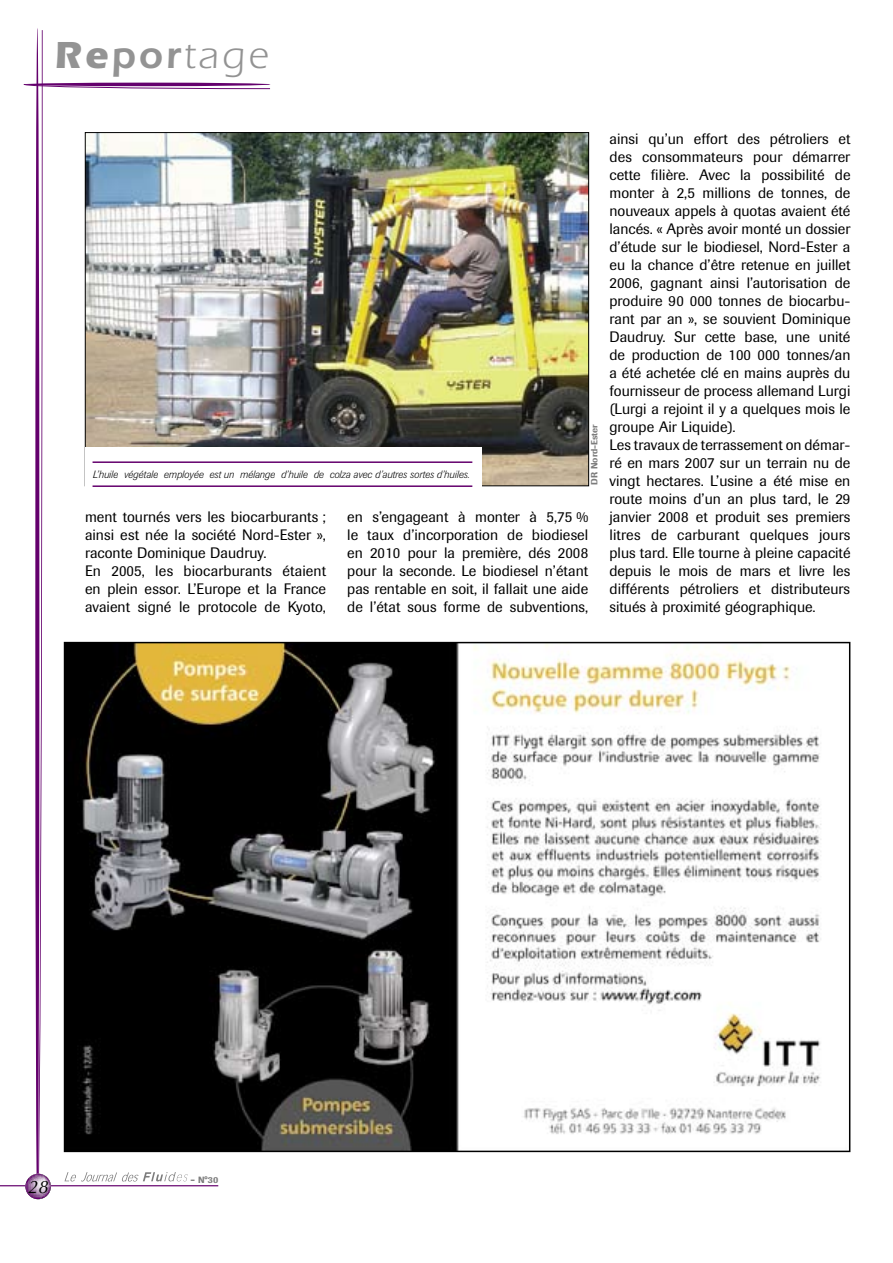
<style>
.page{position:relative;width:893px;height:1263px;background:#fff}
.page>*{position:absolute;margin:0;border:0;box-sizing:border-box;transform-origin:0 0}
.t1{font:39px "Itc Eras";color:#939393}
.t2{font:italic 18px "Optima";color:#000}
.t3{font:15px/18px "Imago";color:#000}
.t4{font:italic 300 10.5px "Imago";color:#000}
.t5{font:500 9px "Imago";color:#7c7c7c}
.s1{font-weight:700}
.s2{font-weight:600}
.s3{font-size:10.5px}
</style>
<div class="page">
<hr style="left:0;top:1185px;width:218px;height:1px;background:#64006d">
<svg style="left:23px;top:28px;width:248px;height:1171px"></svg>
<img style="left:87px;top:134px;width:500px;height:350px">
<img style="left:67px;top:645px;width:754px;height:504px">
<div style="left:85px;top:448px;width:396px;height:47px;background:#fff"></div>
<hr style="left:93px;top:461px;width:379px;height:2px;background:#64006d">
<hr style="left:93px;top:485px;width:379px;height:2px;background:#64006d">
<h1 class="t1" style="left:54px;top:34px;width:215px"><span class="s1">Re</span><span class="s2">por</span>tage</h1>
<p class="t4" style="left:93px;top:468px;width:378px">L’huile végétale employée est un mélange d’huile de colza avec d’autres sortes d’huiles.</p>
<p class="t5" style="left:589px;top:485px;width:62px;rotate:-90deg">DR Nord-Ester</p>
<p class="t3" style="left:85px;top:508px;width:243px">ment tournés vers les biocarburants ; ainsi est née la société Nord-Ester », raconte Dominique Daudruy.<br>En 2005, les biocarburants étaient en plein essor. L’Europe et la France avaient signé le protocole de Kyoto,</p>
<p class="t3" style="left:347px;top:508px;width:242px;text-align:justify">en s’engageant à monter à 5,75 % le taux d’incorporation de biodiesel en 2010 pour la première, dés 2008 pour la seconde. Le biodiesel n’étant pas rentable en soit, il fallait une aide de l’état sous forme de subventions,</p>
<p class="t3" style="left:609px;top:130px;width:242px">ainsi qu’un effort des pétroliers et des consommateurs pour démarrer cette filière. Avec la possibilité de monter à 2,5 millions de tonnes, de nouveaux appels à quotas avaient été lancés. « Après avoir monté un dossier d’étude sur le biodiesel, Nord-Ester a eu la chance d’être retenue en juillet 2006, gagnant ainsi l’autorisation de produire 90 000 tonnes de biocarbu&shy;rant par an », se souvient Dominique Daudruy. Sur cette base, une unité de production de 100 000 tonnes/an a été achetée clé en mains auprès du fournisseur de process allemand Lurgi (Lurgi a rejoint il y a quelques mois le groupe Air Liquide).<br>Les travaux de terrassement on démar&shy;ré en mars 2007 sur un terrain nu de vingt hectares. L’usine a été mise en route moins d’un an plus tard, le 29 janvier 2008 et produit ses premiers litres de carburant quelques jours plus tard. Elle tourne à pleine capacité depuis le mois de mars et livre les différents pétroliers et distributeurs situés à proximité géographique.</p>
<p class="t2" style="left:28px;top:1176px;width:22px">28</p>
<p class="t5" style="left:190px;top:1174px;width:30px"><span class="s3">-</span> N°30</p>
</div>
